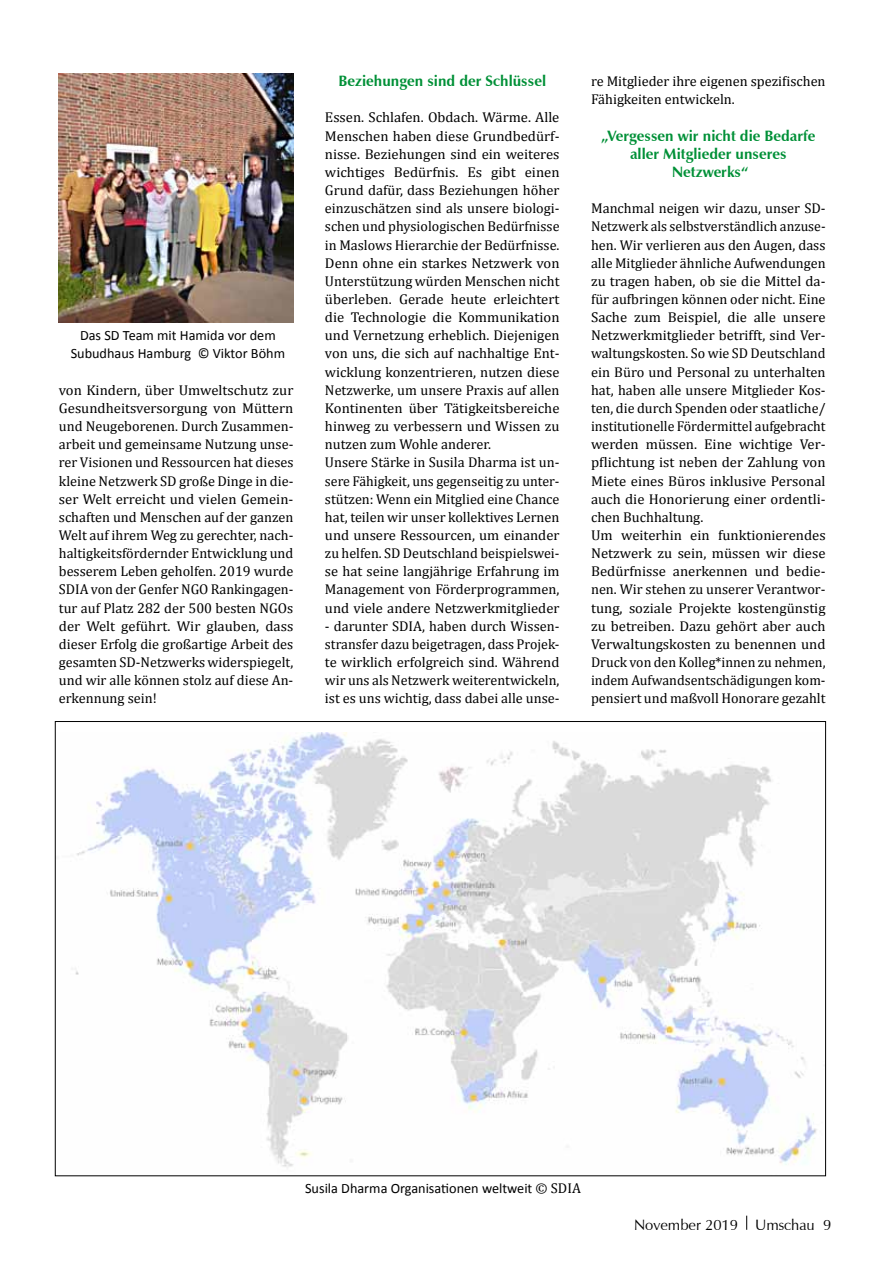
<style>
.page{position:relative;width:893px;height:1263px;background:#fff}
.page>*{position:absolute;margin:0;border:0;box-sizing:border-box;transform-origin:0 0}
.t1{font:700 15px/18.1px "Zapf Humanist 601 BT";color:#009037;text-align:center}
.t2{font:15px "Zapf Humanist 601 BT";color:#000}
.t3{font:14.25px/18.1px "Cambria";color:#000}
.t4{font:14.25px/18.1px "Calibri";color:#000;text-align:center}
.s1{font-family:"Cambria"}
</style>
<div class="page">
<svg style="left:746px;top:1216px;width:1px;height:14px"></svg>
<img style="left:59px;top:74px;width:234px;height:248px">
<img style="left:75px;top:732px;width:742px;height:436px">
<p class="t4" style="left:71px;top:327px;width:216px">Das SD Team mit Hamida vor dem<br>Subudhaus Hamburg © Viktor Böhm</p>
<p class="t3" style="left:59px;top:381px;width:236px;text-align:justify">von Kindern, über Umweltschutz zur Gesundheitsversorgung von Müttern und Neugeborenen. Durch Zusammen&shy;arbeit und gemeinsame Nutzung unse&shy;rer Visionen und Ressourcen hat dieses kleine Netzwerk SD große Dinge in die&shy;ser Welt erreicht und vielen Gemein&shy;schaften und Menschen auf der ganzen Welt auf ihrem Weg zu gerechter, nach&shy;haltigkeitsfördernder Entwicklung und besserem Leben geholfen. 2019 wurde SDIA von der Genfer NGO Rankingagen&shy;tur auf Platz 282 der 500 besten NGOs der Welt geführt. Wir glauben, dass dieser Erfolg die großartige Arbeit des gesamten SD-Netzwerks widerspiegelt, und wir alle können stolz auf diese An&shy;erkennung sein!</p>
<p class="t1" style="left:338px;top:72px;width:209px">Beziehungen sind der Schlüssel</p>
<p class="t3" style="left:325px;top:108px;width:236px">Essen. Schlafen. Obdach. Wärme. Alle Menschen haben diese Grundbedürf&shy;nisse. Beziehungen sind ein weiteres wichtiges Bedürfnis. Es gibt einen Grund dafür, dass Beziehungen höher einzuschätzen sind als unsere biologi&shy;schen und physiologischen Bedürfnisse in Maslows Hierarchie der Bedürfnisse.<br>Denn ohne ein starkes Netzwerk von Unterstützung würden Menschen nicht überleben. Gerade heute erleichtert die Technologie die Kommunikation und Vernetzung erheblich. Diejenigen von uns, die sich auf nachhaltige Ent&shy;wicklung konzentrieren, nutzen diese Netzwerke, um unsere Praxis auf allen Kontinenten über Tätigkeitsbereiche hinweg zu verbessern und Wissen zu nutzen zum Wohle anderer.<br>Unsere Stärke in Susila Dharma ist un&shy;sere Fähigkeit, uns gegenseitig zu unter&shy;stützen: Wenn ein Mitglied eine Chance hat, teilen wir unser kollektives Lernen und unsere Ressourcen, um einander zu helfen. SD Deutschland beispielswei&shy;se hat seine langjährige Erfahrung im Management von Förderprogrammen, und viele andere Netzwerkmitglieder</p>
<p class="t3" style="left:325px;top:617px;width:236px;text-align:justify">- darunter SDIA, haben durch Wissen&shy;stransfer dazu beigetragen, dass Projek&shy;te wirklich erfolgreich sind. Während wir uns als Netzwerk weiterentwickeln, ist es uns wichtig, dass dabei alle unse-</p>
<p class="t3" style="left:591px;top:72px;width:236px">re Mitglieder ihre eigenen spezifischen<br>Fähigkeiten entwickeln.</p>
<p class="t1" style="left:601px;top:126px;width:216px">„Vergessen wir nicht die Bedarfe aller Mitglieder unseres<br>Netzwerks“</p>
<p class="t3" style="left:591px;top:199px;width:236px">Manchmal neigen wir dazu, unser SD-Netzwerk als selbstverständlich anzuse&shy;hen. Wir verlieren aus den Augen, dass alle Mitglieder ähnliche Aufwendungen zu tragen haben, ob sie die Mittel da&shy;für aufbringen können oder nicht. Eine Sache zum Beispiel, die alle unsere Netzwerkmitglieder betrifft, sind Ver&shy;waltungskosten. So wie SD Deutschland ein Büro und Personal zu unterhalten hat, haben alle unsere Mitglieder Kos&shy;ten, die durch Spenden oder staatliche/ institutionelle Fördermittel aufgebracht werden müssen. Eine wichtige Ver&shy;pflichtung ist neben der Zahlung von Miete eines Büros inklusive Personal auch die Honorierung einer ordentli&shy;chen Buchhaltung.<br>Um weiterhin ein funktionierendes Netzwerk zu sein, müssen wir diese Bedürfnisse anerkennen und bedie&shy;nen. Wir stehen zu unserer Verantwor&shy;tung, soziale Projekte kostengünstig zu betreiben. Dazu gehört aber auch Verwaltungskosten zu benennen und Druck von den Kolleg*innen zu nehmen, indem Aufwandsentschädigungen kom&shy;pensiert und maßvoll Honorare gezahlt</p>
<p class="t4" style="left:305px;top:1180px;width:277px">Susila Dharma Organisationen weltweit <span class="s1">© SDIA</span></p>
<p class="t2" style="left:634px;top:1215px;width:199px">November 2019 Umschau 9</p>
</div>
